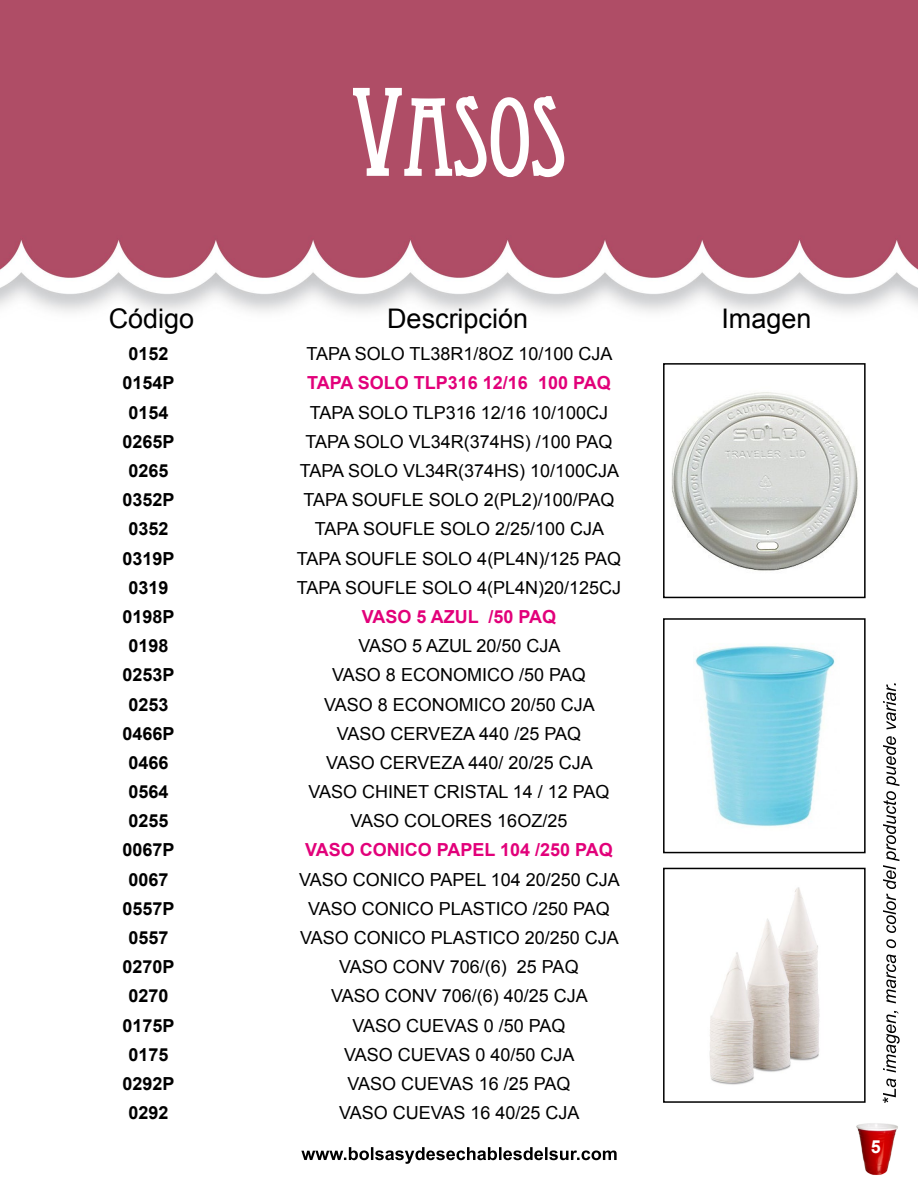
<style>
.page{position:relative;width:918px;height:1188px;background:#fff}
.page>*{position:absolute;margin:0;border:0;box-sizing:border-box;transform-origin:0 0}
.t1{font:105px "Eccentric Std";color:#fff}
.t2{font:27px "Arial";color:#000}
.t3{font:18px "Arial";color:#000}
.t4{font:700 18px "Arial";color:#000}
.t5{font:700 18px "Arial";color:#e2007a}
.t6{font:700 18px "Arial";color:#fff}
.s1{font-size:120px}
</style>
<div class="page">
<img style="left:0;top:0;width:918px;height:1175px">
<svg style="left:351px;top:86px;width:215px;height:93px"></svg>
<svg style="left:883px;top:683px;width:17px;height:420px"></svg>
<svg style="left:301px;top:1147px;width:316px;height:17px"></svg>
<img style="left:666px;top:386px;width:196px;height:189px">
<div style="left:663px;top:363px;width:203px;height:235px;border:2px solid #000"></div>
<img style="left:694px;top:637px;width:145px;height:197px">
<div style="left:663px;top:618px;width:203px;height:235px;border:2px solid #000"></div>
<img style="left:676px;top:883px;width:176px;height:205px">
<div style="left:663px;top:868px;width:203px;height:235px;border:2px solid #000"></div>
<h1 class="t1" style="left:352px;top:77px;width:216px"><span class="s1">V</span>ASOS</h1>
<h2 class="t2" style="left:109px;top:301px;width:87px">Código</h2>
<h2 class="t2" style="left:387px;top:301px;width:143px">Descripción</h2>
<h2 class="t2" style="left:721px;top:301px;width:92px">Imagen</h2>
<p class="t4" style="left:128px;top:342px;width:42px">0152</p>
<p class="t3" style="left:306px;top:342px;width:308px">TAPA SOLO TL38R1/8OZ 10/100 CJA</p>
<p class="t4" style="left:123px;top:371px;width:54px">0154P</p>
<p class="t5" style="left:307px;top:371px;width:305px">TAPA SOLO TLP316 12/16 100 PAQ</p>
<p class="t4" style="left:128px;top:400px;width:42px">0154</p>
<p class="t3" style="left:310px;top:400px;width:300px">TAPA SOLO TLP316 12/16 10/100CJ</p>
<p class="t4" style="left:123px;top:429px;width:54px">0265P</p>
<p class="t3" style="left:305px;top:430px;width:309px">TAPA SOLO VL34R(374HS) /100 PAQ</p>
<p class="t4" style="left:128px;top:459px;width:42px">0265</p>
<p class="t3" style="left:300px;top:459px;width:321px">TAPA SOLO VL34R(374HS) 10/100CJA</p>
<p class="t4" style="left:123px;top:488px;width:54px">0352P</p>
<p class="t3" style="left:303px;top:488px;width:313px">TAPA SOUFLE SOLO 2(PL2)/100/PAQ</p>
<p class="t4" style="left:128px;top:517px;width:42px">0352</p>
<p class="t3" style="left:315px;top:517px;width:291px">TAPA SOUFLE SOLO 2/25/100 CJA</p>
<p class="t4" style="left:123px;top:546px;width:54px">0319P</p>
<p class="t3" style="left:297px;top:546px;width:326px">TAPA SOUFLE SOLO 4(PL4N)/125 PAQ</p>
<p class="t4" style="left:128px;top:575px;width:42px">0319</p>
<p class="t3" style="left:297px;top:576px;width:326px">TAPA SOUFLE SOLO 4(PL4N)20/125CJ</p>
<p class="t4" style="left:123px;top:605px;width:54px">0198P</p>
<p class="t5" style="left:362px;top:605px;width:196px">VASO 5 AZUL /50 PAQ</p>
<p class="t4" style="left:128px;top:634px;width:42px">0198</p>
<p class="t3" style="left:358px;top:634px;width:204px">VASO 5 AZUL 20/50 CJA</p>
<p class="t4" style="left:123px;top:663px;width:54px">0253P</p>
<p class="t3" style="left:332px;top:663px;width:255px">VASO 8 ECONOMICO /50 PAQ</p>
<p class="t4" style="left:128px;top:692px;width:42px">0253</p>
<p class="t3" style="left:324px;top:692px;width:272px">VASO 8 ECONOMICO 20/50 CJA</p>
<p class="t4" style="left:123px;top:721px;width:54px">0466P</p>
<p class="t3" style="left:337px;top:722px;width:246px">VASO CERVEZA 440 /25 PAQ</p>
<p class="t4" style="left:128px;top:751px;width:42px">0466</p>
<p class="t3" style="left:326px;top:751px;width:268px">VASO CERVEZA 440/ 20/25 CJA</p>
<p class="t4" style="left:128px;top:780px;width:42px">0564</p>
<p class="t3" style="left:308px;top:780px;width:303px">VASO CHINET CRISTAL 14 / 12 PAQ</p>
<p class="t4" style="left:128px;top:809px;width:42px">0255</p>
<p class="t3" style="left:351px;top:809px;width:218px">VASO COLORES 16OZ/25</p>
<p class="t4" style="left:123px;top:838px;width:54px">0067P</p>
<p class="t5" style="left:305px;top:838px;width:309px">VASO CONICO PAPEL 104 /250 PAQ</p>
<p class="t4" style="left:128px;top:867px;width:42px">0067</p>
<p class="t3" style="left:299px;top:868px;width:322px">VASO CONICO PAPEL 104 20/250 CJA</p>
<p class="t4" style="left:123px;top:897px;width:54px">0557P</p>
<p class="t3" style="left:308px;top:897px;width:303px">VASO CONICO PLASTICO /250 PAQ</p>
<p class="t4" style="left:128px;top:926px;width:42px">0557</p>
<p class="t3" style="left:300px;top:926px;width:320px">VASO CONICO PLASTICO 20/250 CJA</p>
<p class="t4" style="left:123px;top:955px;width:54px">0270P</p>
<p class="t3" style="left:339px;top:955px;width:241px">VASO CONV 706/(6) 25 PAQ</p>
<p class="t4" style="left:128px;top:984px;width:42px">0270</p>
<p class="t3" style="left:331px;top:984px;width:258px">VASO CONV 706/(6) 40/25 CJA</p>
<p class="t4" style="left:123px;top:1013px;width:54px">0175P</p>
<p class="t3" style="left:352px;top:1014px;width:215px">VASO CUEVAS 0 /50 PAQ</p>
<p class="t4" style="left:128px;top:1043px;width:42px">0175</p>
<p class="t3" style="left:344px;top:1043px;width:232px">VASO CUEVAS 0 40/50 CJA</p>
<p class="t4" style="left:123px;top:1072px;width:54px">0292P</p>
<p class="t3" style="left:347px;top:1072px;width:225px">VASO CUEVAS 16 /25 PAQ</p>
<p class="t4" style="left:128px;top:1101px;width:42px">0292</p>
<p class="t3" style="left:339px;top:1101px;width:242px">VASO CUEVAS 16 40/25 CJA</p>
<p class="t6" style="left:871px;top:1135px;width:12px">5</p>
</div>
